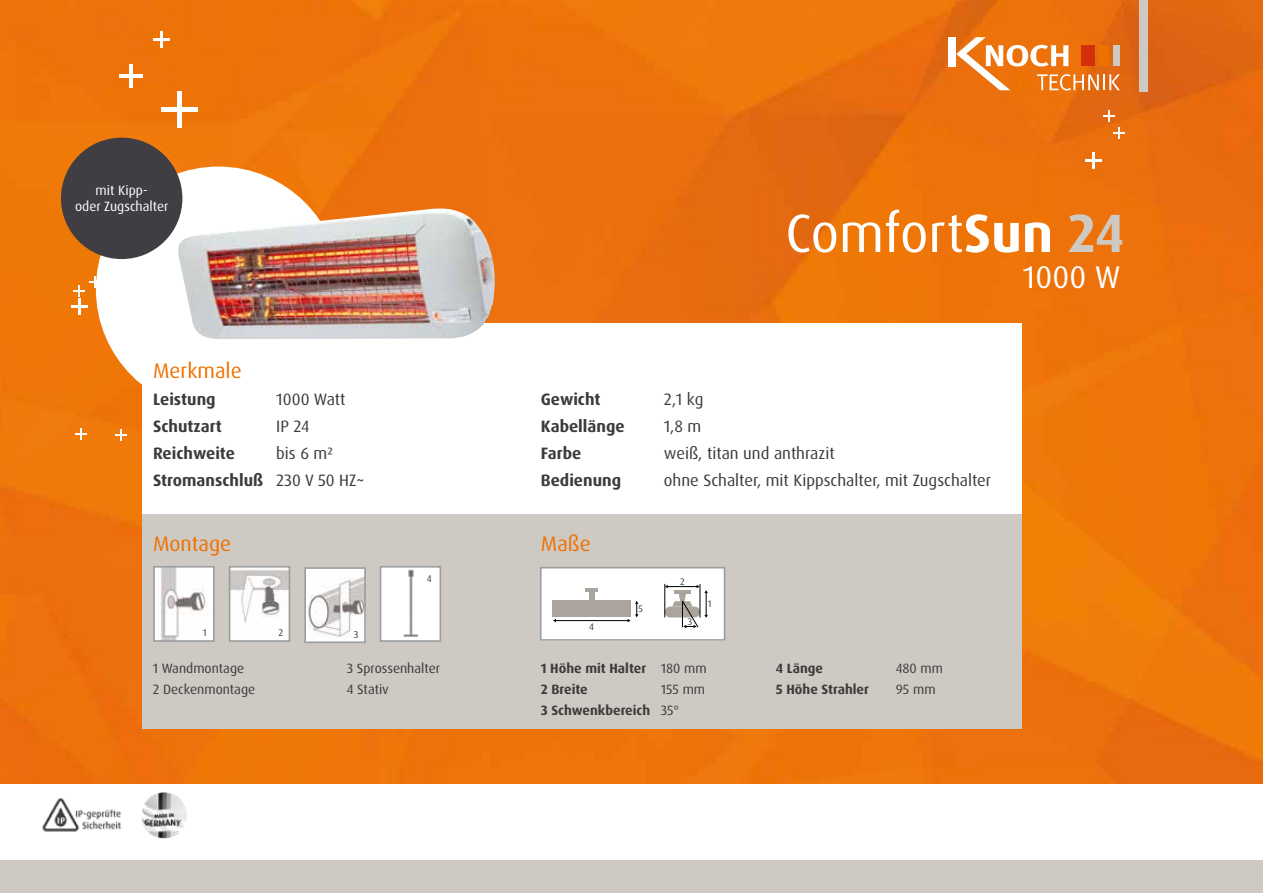
<style>
.page{position:relative;width:1263px;height:893px;background:#fff}
.page>*{position:absolute;margin:0;border:0;box-sizing:border-box;transform-origin:0 0}
.t1{font:54px "Dax OT";color:#fff}
.t2{font:31.5px "Dax OT";color:#fff}
.t3{font:21px "Dax OT";color:#ee7100}
.t4{font:16.5px/27px "Dax OT";color:#3b3b3a}
.t5{font:700 16.5px "Dax OT";color:#3b3b3a}
.t6{font:700 13.5px/21px "Dax OT";color:#3b3b3a}
.t7{font:13.5px/21px "Dax OT";color:#3b3b3a}
.t8{font:13.5px/16.2px "Dax OT";color:#fff;text-align:center}
.t9{font:9.75px "Dax OT";color:#3b3b3a}
.t10{font:9.45px "Dax OT";color:#3b3b3a}
.s1{font-weight:700}
.s2{font-weight:700;color:#cec9c3}
.s3{font-weight:400}
</style>
<div class="page">
<img style="left:0;top:0;width:1263px;height:783px">
<div style="left:0;top:860px;width:1263px;height:33px;background:#cec9c3"></div>
<svg style="left:1085px;top:152px;width:16px;height:17px"></svg>
<svg style="left:1103px;top:110px;width:21px;height:28px"></svg>
<svg style="left:116px;top:429px;width:11px;height:11px"></svg>
<svg style="left:72px;top:275px;width:27px;height:40px"></svg>
<svg style="left:75px;top:428px;width:12px;height:11px"></svg>
<div style="left:143px;top:512px;width:879px;height:217px;background:#cec9c3"></div>
<img style="left:42px;top:797px;width:80px;height:35px">
<div style="left:948px;top:37px;width:7px;height:29px;background:#fff"></div>
<svg style="left:956px;top:37px;width:164px;height:53px"></svg>
<div style="left:1139px;top:0;width:8px;height:91px;background:#cec9c3"></div>
<div style="left:143px;top:323px;width:879px;height:190px;background:#fff"></div>
<svg style="left:160px;top:31px;width:2px;height:17px"></svg>
<hr style="left:153px;top:38px;width:17px;height:3px;background:#fff">
<div style="left:96px;top:167px;width:245px;height:245px;background:#fff;border-radius:50%"></div>
<div style="left:177px;top:91px;width:5px;height:37px;background:#fff"></div>
<div style="left:161px;top:107px;width:37px;height:5px;background:#fff"></div>
<hr style="left:129px;top:64px;width:3px;height:24px;background:#fff">
<hr style="left:119px;top:75px;width:23px;height:3px;background:#fff">
<div style="left:61px;top:138px;width:121px;height:121px;background:#403e42;border-radius:50%"></div>
<img style="left:142px;top:793px;width:45px;height:45px">
<div style="left:541px;top:568px;width:184px;height:73px;background:#fff"></div>
<div style="left:540px;top:567px;width:185px;height:74px;border:2px solid #9c9d9d"></div>
<div style="left:553px;top:600px;width:78px;height:17px;background:#aba49c"></div>
<div style="left:589px;top:592px;width:6px;height:7px;background:#aba49c"></div>
<hr style="left:585px;top:588px;width:13px;height:4px;background:#aba49c">
<hr style="left:555px;top:620px;width:73px;height:1px;background:#000">
<svg style="left:628px;top:601px;width:10px;height:21px"></svg>
<svg style="left:664px;top:583px;width:44px;height:45px"></svg>
<img style="left:156px;top:569px;width:56px;height:70px">
<div style="left:153px;top:566px;width:62px;height:76px;border:2px solid #9c9d9d"></div>
<img style="left:232px;top:569px;width:55px;height:70px">
<div style="left:229px;top:566px;width:61px;height:76px;border:2px solid #9c9d9d"></div>
<img style="left:383px;top:569px;width:55px;height:70px">
<div style="left:380px;top:566px;width:61px;height:76px;border:2px solid #9c9d9d"></div>
<div style="left:305px;top:568px;width:60px;height:74px;background:#fff"></div>
<img style="left:308px;top:577px;width:55px;height:61px">
<div style="left:304px;top:567px;width:62px;height:76px;border:2px solid #9c9d9d"></div>
<img style="left:178px;top:208px;width:317px;height:131px">
<p class="t8" style="left:75px;top:182px;width:95px">mit Kipp-<br>oder Zugschalter</p>
<p class="t3" style="left:153px;top:357px;width:90px">Merkmale</p>
<p class="t5" style="left:153px;top:389px;width:64px">Leistung</p>
<p class="t4" style="left:276px;top:386px;width:71px">1000 Watt</p>
<p class="t5" style="left:153px;top:416px;width:70px">Schutzart</p>
<p class="t4" style="left:276px;top:413px;width:35px">IP 24</p>
<p class="t5" style="left:153px;top:443px;width:83px">Reichweite</p>
<p class="t4" style="left:153px;top:440px;width:213px;text-indent:123px">bis 6 m2<br><span class="s1">Stromanschluß</span> 230 V 50 HZ~</p>
<p class="t3" style="left:153px;top:530px;width:79px">Montage</p>
<p class="t9" style="left:203px;top:627px;width:5px">1</p>
<p class="t9" style="left:278px;top:627px;width:6px">2</p>
<p class="t9" style="left:354px;top:628px;width:6px">3</p>
<p class="t9" style="left:427px;top:572px;width:6px">4</p>
<p class="t7" style="left:153px;top:658px;width:104px">1 Wandmontage<br>2 Deckenmontage</p>
<p class="t7" style="left:347px;top:658px;width:95px">3 Sprossenhalter<br>4 Stativ</p>
<h1 class="t1" style="left:785px;top:199px;width:340px">Comfort<span class="s1">Sun</span> <span class="s2">24</span></h1>
<h2 class="t2" style="left:1023px;top:257px;width:99px">1000 W</h2>
<p class="t5" style="left:541px;top:389px;width:61px">Gewicht</p>
<p class="t4" style="left:664px;top:386px;width:41px">2,1 kg</p>
<p class="t5" style="left:541px;top:416px;width:85px">Kabellänge</p>
<p class="t4" style="left:664px;top:413px;width:39px">1,8 m</p>
<p class="t5" style="left:541px;top:443px;width:42px">Farbe</p>
<p class="t4" style="left:664px;top:440px;width:172px">weiß, titan und anthrazit</p>
<p class="t5" style="left:541px;top:470px;width:82px">Bedienung</p>
<p class="t4" style="left:664px;top:467px;width:329px">ohne Schalter, mit Kippschalter, mit Zugschalter</p>
<p class="t3" style="left:541px;top:530px;width:52px">Maße</p>
<p class="t10" style="left:589px;top:621px;width:6px">4</p>
<p class="t10" style="left:638px;top:603px;width:6px">5</p>
<p class="t10" style="left:680px;top:576px;width:6px">2</p>
<p class="t10" style="left:688px;top:616px;width:6px">3</p>
<p class="t10" style="left:708px;top:598px;width:5px">1</p>
<p class="t6" style="left:541px;top:658px;width:167px">1 Höhe mit Halter <span class="s3">180 mm<br></span>2 Breite</p>
<p class="t6" style="left:541px;top:679px;width:166px;text-indent:120px"><span class="s3">155 mm<br></span>3 Schwenkbereich <span class="s3">35°</span></p>
<p class="t6" style="left:776px;top:658px;width:49px">4 Länge</p>
<p class="t7" style="left:896px;top:658px;width:49px">480 mm</p>
<p class="t6" style="left:776px;top:679px;width:95px">5 Höhe Strahler</p>
<p class="t7" style="left:896px;top:679px;width:41px">95 mm</p>
</div>
